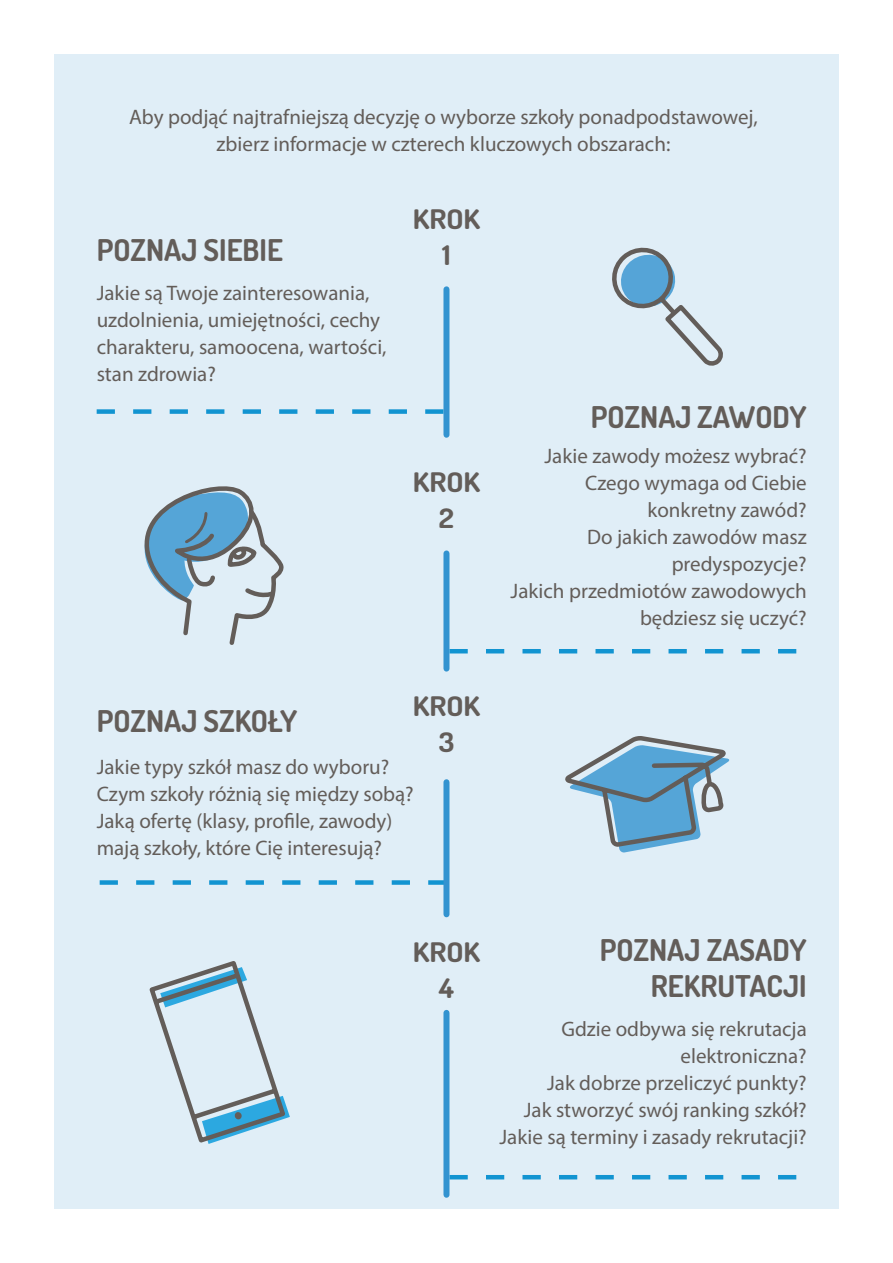
<style>
.page{position:relative;width:893px;height:1263px;background:#fff}
.page>*{position:absolute;margin:0;border:0;box-sizing:border-box;transform-origin:0 0}
.t1{font:700 30px "Dosis";color:#635d59}
.t2{font:700 27px "Dosis";color:#635d59;scale:1.11 1}
.t3{font:21px/27px "Myriad Pro";color:#635d59;text-align:right}
</style>
<div class="page">
<div style="left:54px;top:54px;width:785px;height:1155px;background:#e0eef7"></div>
<div style="left:443px;top:289px;width:6px;height:146px;background:#3393d0"></div>
<div style="left:443px;top:553px;width:6px;height:116px;background:#3393d0"></div>
<svg style="left:97px;top:409px;width:346px;height:5px"></svg>
<svg style="left:100px;top:880px;width:343px;height:5px"></svg>
<svg style="left:449px;top:649px;width:347px;height:4px"></svg>
<svg style="left:449px;top:1175px;width:347px;height:4px"></svg>
<div style="left:443px;top:782px;width:6px;height:132px;background:#3393d0"></div>
<div style="left:443px;top:1013px;width:6px;height:182px;background:#3393d0"></div>
<svg style="left:565px;top:736px;width:165px;height:117px"></svg>
<svg style="left:144px;top:486px;width:140px;height:159px"></svg>
<svg style="left:612px;top:247px;width:111px;height:119px"></svg>
<svg style="left:149px;top:961px;width:141px;height:183px"></svg>
<p class="t3" style="left:129px;top:103px;width:630px;text-align:center">Aby podjąć najtrafniejszą decyzję o wyborze szkoły ponadpodstawowej, zbierz informacje w czterech kluczowych obszarach:</p>
<p class="t1" style="left:97px;top:231px;width:188px">POZNAJ SIEBIE</p>
<p class="t3" style="left:97px;top:279px;width:291px;text-align:left">Jakie są Twoje zainteresowania, uzdolnienia, umiejętności, cechy charakteru, samoocena, wartości, stan zdrowia?</p>
<p class="t2" style="left:413px;top:202px;width:62px">KROK</p>
<p class="t2" style="left:442px;top:238px;width:9px">1</p>
<p class="t2" style="left:413px;top:464px;width:62px">KROK</p>
<p class="t2" style="left:439px;top:500px;width:15px">2</p>
<p class="t1" style="left:97px;top:702px;width:202px">POZNAJ SZKOŁY</p>
<p class="t2" style="left:413px;top:688px;width:62px">KROK</p>
<p class="t2" style="left:439px;top:724px;width:16px">3</p>
<p class="t3" style="left:97px;top:753px;width:294px">Jakie typy szkół masz do wyboru?</p>
<p class="t3" style="left:97px;top:780px;width:319px">Czym szkoły różnią się między sobą?</p>
<p class="t3" style="left:97px;top:807px;width:297px;text-align:left">Jaką ofertę (klasy, profile, zawody) mają szkoły, które Cię interesują?</p>
<p class="t1" style="left:591px;top:397px;width:217px">POZNAJ ZAWODY</p>
<p class="t3" style="left:544px;top:442px;width:264px">Jakie zawody możesz wybrać?</p>
<p class="t3" style="left:585px;top:469px;width:223px">Czego wymaga od Ciebie konkretny zawód?</p>
<p class="t3" style="left:587px;top:523px;width:221px">Do jakich zawodów masz predyspozycje?</p>
<p class="t3" style="left:511px;top:577px;width:298px">Jakich przedmiotów zawodowych będziesz się uczyć?</p>
<p class="t2" style="left:413px;top:935px;width:62px">KROK</p>
<p class="t2" style="left:439px;top:971px;width:15px">4</p>
<p class="t1" style="left:600px;top:931px;width:208px">POZNAJ ZASADY</p>
<p class="t1" style="left:651px;top:967px;width:157px">REKRUTACJI</p>
<p class="t3" style="left:561px;top:1015px;width:247px">Gdzie odbywa się rekrutacja elektroniczna?</p>
<p class="t3" style="left:547px;top:1069px;width:261px">Jak dobrze przeliczyć punkty?</p>
<p class="t3" style="left:524px;top:1096px;width:284px">Jak stworzyć swój ranking szkół?</p>
<p class="t3" style="left:499px;top:1123px;width:309px">Jakie są terminy i zasady rekrutacji?</p>
</div>
